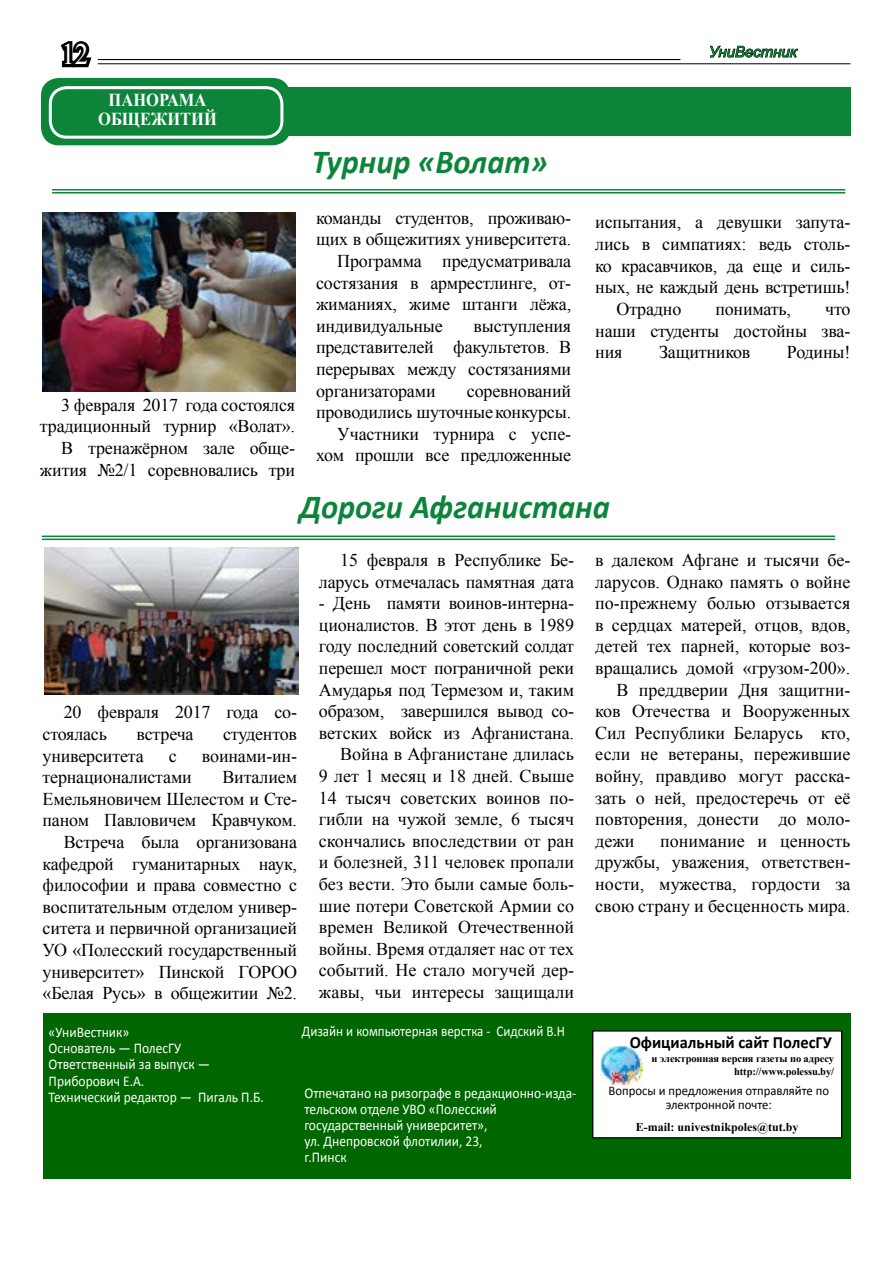
<style>
.page{position:relative;width:893px;height:1263px;background:#fff}
.page>*{position:absolute;margin:0;border:0;box-sizing:border-box;transform-origin:0 0}
.t1{font:italic 700 33.75px "Calibri";color:#0c853a;scale:.96 1}
.t2{font:29.7px "Times New Roman";color:#fff;scale:.91 1}
.t3{font:700 18.15px/19.8px "Times New Roman";color:#fff;text-align:center;scale:.91 1}
.t4{font:18px/21.6px "Times New Roman";letter-spacing:-.01em;color:#000;text-align:right}
.t5{font:700 17.1px "Calibri";color:#000;scale:.96 1}
.t6{font:italic 15px "Arial";color:#0c853a}
.t7{font:14.85px/16.2px "Calibri";color:#fff;scale:.91 1}
.t8{font:14.85px "Calibri";color:#fff;scale:.88 1}
.t9{font:13.2px/14.4px "Calibri";color:#000;text-align:center;scale:.96 1}
.t10{font:700 13.2px "Calibri";color:#000;scale:.96 1}
.t11{font:700 12px "Times New Roman";color:#000}
.t12{font:700 10.5px/12.6px "Times New Roman";letter-spacing:-.01em;color:#000;text-align:right}
</style>
<div class="page">
<div style="left:44px;top:87px;width:807px;height:49px;background:#0c853a"></div>
<hr style="left:98px;top:59px;width:582px;height:1px;background:#000">
<hr style="left:98px;top:63px;width:752px;height:1px;background:#000">
<svg style="left:710px;top:45px;width:88px;height:13px"></svg>
<svg style="left:60px;top:41px;width:32px;height:27px"></svg>
<div style="left:41px;top:78px;width:249px;height:67px;background:#0c853a;border-radius:18px"></div>
<div style="left:49px;top:86px;width:234px;height:53px;border:3px solid #fff;border-radius:16px"></div>
<img style="left:44px;top:548px;width:254px;height:146px">
<hr style="left:42px;top:536px;width:793px;height:1px;background:#0c853a">
<hr style="left:42px;top:539px;width:793px;height:1px;background:#0c853a">
<div style="left:43px;top:1014px;width:808px;height:165px;background:#060"></div>
<img style="left:43px;top:213px;width:252px;height:178px">
<div style="left:592px;top:1030px;width:250px;height:108px;background:#fff"></div>
<img style="left:600px;top:1047px;width:42px;height:37px">
<div style="left:695px;top:1053px;width:140px;height:26px;background:#fff;border-radius:10px"></div>
<div style="left:615px;top:1122px;width:226px;height:14px;background:#fff"></div>
<hr style="left:52px;top:189px;width:793px;height:1px;background:#0c853a">
<hr style="left:52px;top:192px;width:793px;height:2px;background:#0c853a">
<h2 class="t2" style="left:61px;top:34px;width:31px">12</h2>
<p class="t3" style="left:98px;top:89px;width:132px">ПАНОРАМА<br>ОБЩЕЖИТИЙ</p>
<p class="t4" style="left:40px;top:394px;width:257px">3 февраля 2017 года состоялся традиционный турнир «Волат».<br>В тренажёрном зале обще&shy;жития №2/1 соревновались три</p>
<h1 class="t1" style="left:312px;top:141px;width:248px">Турнир «Волат»</h1>
<p class="t4" style="left:316px;top:207px;width:257px">команды студентов, проживаю-</p>
<p class="t4" style="left:316px;top:228px;width:257px">щих в общежитиях университета.</p>
<p class="t4" style="left:337px;top:250px;width:235px">Программа предусматривала</p>
<p class="t4" style="left:316px;top:272px;width:257px">состязания в армрестлинге, от-</p>
<p class="t4" style="left:316px;top:293px;width:257px">жиманиях, жиме штанги лёжа,</p>
<p class="t4" style="left:316px;top:315px;width:128px">индивидуальные</p>
<p class="t4" style="left:316px;top:315px;width:257px;text-align:justify;text-indent:158px">выступления представителей факультетов. В перерывах между состязаниями организаторами</p>
<p class="t4" style="left:316px;top:380px;width:257px">соревнований<br>проводились шуточные конкурсы.<br>Участники турнира с успе&shy;хом прошли все предложенные</p>
<p class="t6" style="left:709px;top:42px;width:89px">УниВестник</p>
<p class="t4" style="left:595px;top:211px;width:257px">испытания, а девушки запута-</p>
<p class="t4" style="left:595px;top:233px;width:257px">лись в симпатиях: ведь столь-</p>
<p class="t4" style="left:595px;top:255px;width:257px">ко красавчиков, да еще и силь-</p>
<p class="t4" style="left:595px;top:276px;width:257px">ных, не каждый день встретишь!</p>
<p class="t4" style="left:617px;top:298px;width:66px">Отрадно</p>
<p class="t4" style="left:715px;top:298px;width:77px">понимать,</p>
<p class="t4" style="left:595px;top:298px;width:257px;text-align:justify;text-indent:230px">что наши студенты достойны зва&shy;ния</p>
<p class="t4" style="left:659px;top:341px;width:93px">Защитников</p>
<p class="t4" style="left:787px;top:341px;width:65px">Родины!</p>
<h1 class="t1" style="left:299px;top:485px;width:325px">Дороги Афганистана</h1>
<p class="t4" style="left:43px;top:701px;width:256px;text-align:left;text-indent:21px">20 февраля 2017 года со&shy;стоялась</p>
<p class="t4" style="left:137px;top:723px;width:58px">встреча</p>
<p class="t4" style="left:223px;top:723px;width:75px">студентов</p>
<p class="t4" style="left:43px;top:744px;width:103px">университета</p>
<p class="t4" style="left:169px;top:744px;width:9px">с</p>
<p class="t4" style="left:202px;top:744px;width:97px">воинами-ин-</p>
<p class="t4" style="left:43px;top:766px;width:151px">тернационалистами</p>
<p class="t4" style="left:43px;top:766px;width:256px">Виталием<br>Емельяновичем Шелестом и Сте&shy;паном Павловичем Кравчуком.<br>Встреча была организована кафедрой гуманитарных наук, философии и права совместно с воспитательным отделом универ&shy;ситета и первичной организацией<br>УО «Полесский государственный университет» Пинской ГОРОО «Белая Русь» в общежитии №2.</p>
<p class="t4" style="left:319px;top:549px;width:257px">15 февраля в Республике Бе&shy;ларусь отмечалась памятная дата</p>
<p class="t4" style="left:319px;top:592px;width:257px">- День памяти воинов-интерна&shy;ционалистов. В этот день в 1989 году последний советский солдат перешел мост пограничной реки<br>Амударья под Термезом и, таким образом, завершился вывод со&shy;ветских войск из Афганистана.<br>Война в Афганистане длилась<br>9 лет 1 месяц и 18 дней. Свыше<br>14 тысяч советских воинов по&shy;гибли на чужой земле, 6 тысяч скончались впоследствии от ран и болезней, 311 человек пропали без вести. Это были самые боль&shy;шие потери Советской Армии со времен Великой Отечественной войны. Время отдаляет нас от тех событий. Не стало могучей дер&shy;жавы, чьи интересы защищали</p>
<p class="t7" style="left:49px;top:1024px;width:238px">«УниВестник»<br>Основатель — ПолесГУ<br>Ответственный за выпуск —<br>Приборович Е.А.<br>Технический редактор — Пигаль П.Б.</p>
<p class="t8" style="left:302px;top:1022px;width:300px">Дизайн и компьютерная верстка - Сидский В.Н</p>
<p class="t7" style="left:304px;top:1084px;width:300px">Отпечатано на ризографе в редакционно-изда&shy;тельском отделе УВО «Полесский государственный университет»,<br>ул. Днепровской флотилии, 23,<br>г.Пинск</p>
<p class="t4" style="left:595px;top:549px;width:257px">в далеком Афгане и тысячи бе-</p>
<p class="t4" style="left:595px;top:570px;width:257px">ларусов. Однако память о войне</p>
<p class="t4" style="left:595px;top:592px;width:257px">по-прежнему болью отзывается</p>
<p class="t4" style="left:595px;top:614px;width:257px">в сердцах матерей, отцов, вдов,</p>
<p class="t4" style="left:595px;top:635px;width:257px">детей тех парней, которые воз-</p>
<p class="t4" style="left:595px;top:657px;width:257px">вращались домой «грузом-200».</p>
<p class="t4" style="left:617px;top:678px;width:235px">В преддверии Дня защитни-</p>
<p class="t4" style="left:595px;top:700px;width:257px">ков Отечества и Вооруженных</p>
<p class="t4" style="left:595px;top:722px;width:257px">Сил Республики Беларусь кто,</p>
<p class="t4" style="left:595px;top:743px;width:257px">если не ветераны, пережившие</p>
<p class="t4" style="left:595px;top:765px;width:257px">войну, правдиво могут расска-</p>
<p class="t4" style="left:595px;top:786px;width:257px">зать о ней, предостеречь от её</p>
<p class="t4" style="left:595px;top:808px;width:257px">повторения, донести до моло-</p>
<p class="t4" style="left:595px;top:830px;width:41px">дежи</p>
<p class="t4" style="left:595px;top:830px;width:257px;text-align:justify;text-indent:65px">понимание и ценность дружбы, уважения, ответствен&shy;ности, мужества, гордости за свою страну и бесценность мира.</p>
<p class="t5" style="left:630px;top:1031px;width:212px">Официальный сайт ПолесГУ</p>
<p class="t12" style="left:652px;top:1052px;width:184px">и электронная версия газеты по адресу http://www.polessu.by/</p>
<p class="t10" style="left:702px;top:1052px;width:134px">http://www.psunbrb.by</p>
<p class="t9" style="left:609px;top:1083px;width:231px">Вопросы и предложения отправляйте по электронной почте:</p>
<p class="t9" style="left:652px;top:1119px;width:140px">E-mail: univestnik@tut.by</p>
<p class="t11" style="left:636px;top:1118px;width:164px">E-mail: univestnikpoles@tut.by</p>
</div>
